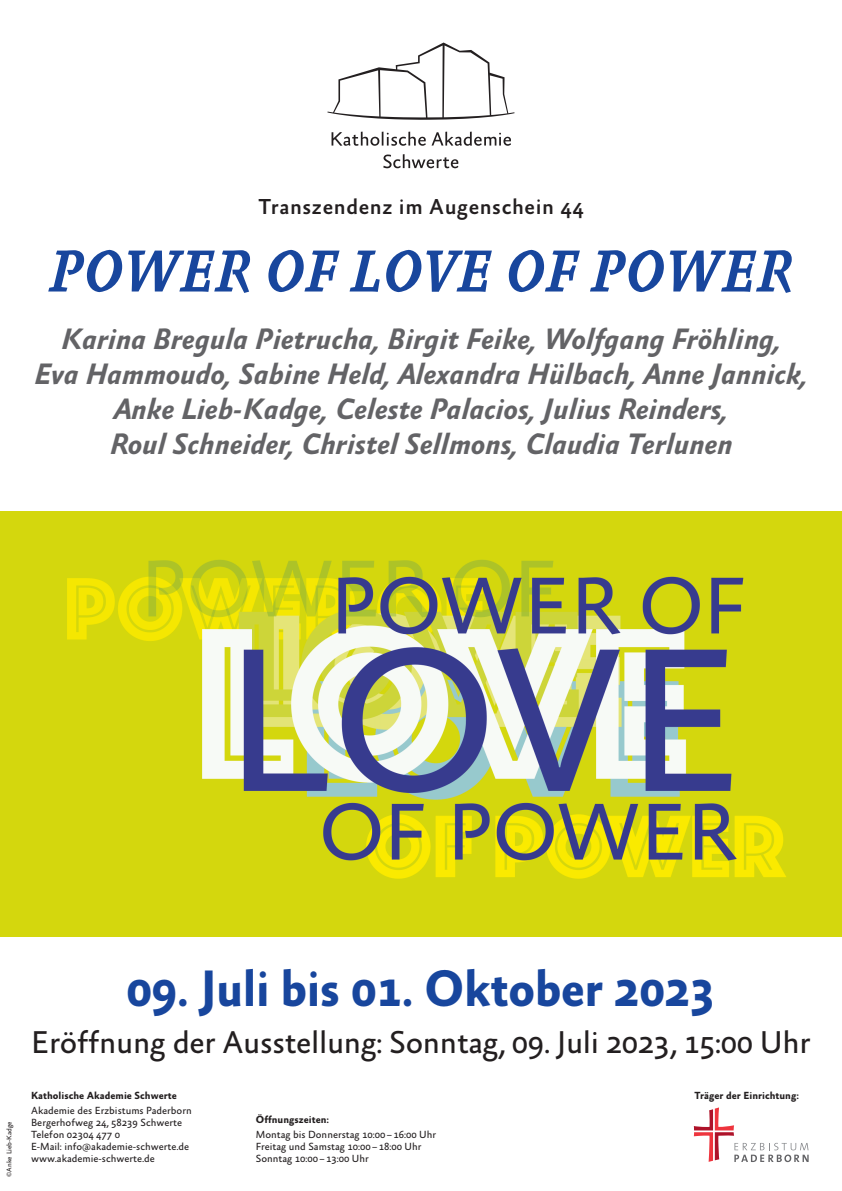
<style>
.page{position:relative;width:842px;height:1191px;background:#fff}
.page>*{position:absolute;margin:0;border:0;box-sizing:border-box;transform-origin:0 0}
.t1{font:italic 700 60px "Absara";color:#18469d;scale:.9 1}
.t2{font:700 52px "Absara Sans Pro";letter-spacing:-.01em;color:#18469d;scale:.95 1}
.t3{font:32px "Absara Sans Pro";letter-spacing:-.01em;color:#231f20}
.t4{font:italic 700 30px/35px "Absara Sans Pro";letter-spacing:-.01em;color:#636366;text-align:center}
.t5{font:500 22px "Absara Sans Pro";letter-spacing:.025em;color:#231f20}
.t6{font:10.5px/12px "Absara Sans Pro";color:#231f20}
.t7{font:700 10.5px "Absara Sans Pro";color:#231f20}
.t8{font:7px "Absara Sans Pro";color:#231f20}
</style>
<div class="page">
<svg style="left:332px;top:132px;width:179px;height:14px"></svg>
<svg style="left:383px;top:154px;width:75px;height:14px"></svg>
<svg style="left:327px;top:43px;width:187px;height:77px"></svg>
<img style="left:0;top:511px;width:842px;height:425px">
<svg style="left:694px;top:1107px;width:115px;height:55px"></svg>
<h3 class="t5" style="left:258px;top:195px;width:327px">Transzendenz im Augenschein 44</h3>
<h1 class="t1" style="left:49px;top:236px;width:829px">POWER OF LOVE OF POWER</h1>
<h3 class="t4" style="left:34px;top:323px;width:775px">Karina Bregula Pietrucha, Birgit Feike, Wolfgang Fröhling,<br>Eva Hammoudo, Sabine Held, Alexandra Hülbach, Anne Jannick, Anke Lieb-Kadge, Celeste Palacios, Julius Reinders,<br>Roul Schneider, Christel Sellmons, Claudia Terlunen</h3>
<p class="t8" style="left:5px;top:1176px;width:57px;rotate:-90deg">©Anke Lieb-Kadge</p>
<h2 class="t2" style="left:126px;top:960px;width:622px">09. Juli bis 01. Oktober 2023</h2>
<h3 class="t3" style="left:31px;top:1025px;width:781px">Eröffnung der Ausstellung: Sonntag, 09. Juli 2023, 15:00 Uhr</h3>
<p class="t7" style="left:694px;top:1090px;width:106px">Träger der Einrichtung:</p>
<p class="t7" style="left:31px;top:1090px;width:147px">Katholische Akademie Schwerte</p>
<p class="t6" style="left:31px;top:1105px;width:162px">Akademie des Erzbistums Paderborn<br>Bergerhofweg 24, 58239 Schwerte<br>Telefon 02304 477 0<br>E-Mail: info@akademie-schwerte.de www.akademie-schwerte.de</p>
<p class="t7" style="left:256px;top:1114px;width:75px">Öffnungszeiten:</p>
<p class="t6" style="left:256px;top:1129px;width:182px">Montag bis Donnerstag 10:00–16:00 Uhr<br>Freitag und Samstag 10:00–18:00 Uhr<br>Sonntag 10:00–13:00 Uhr</p>
</div>
